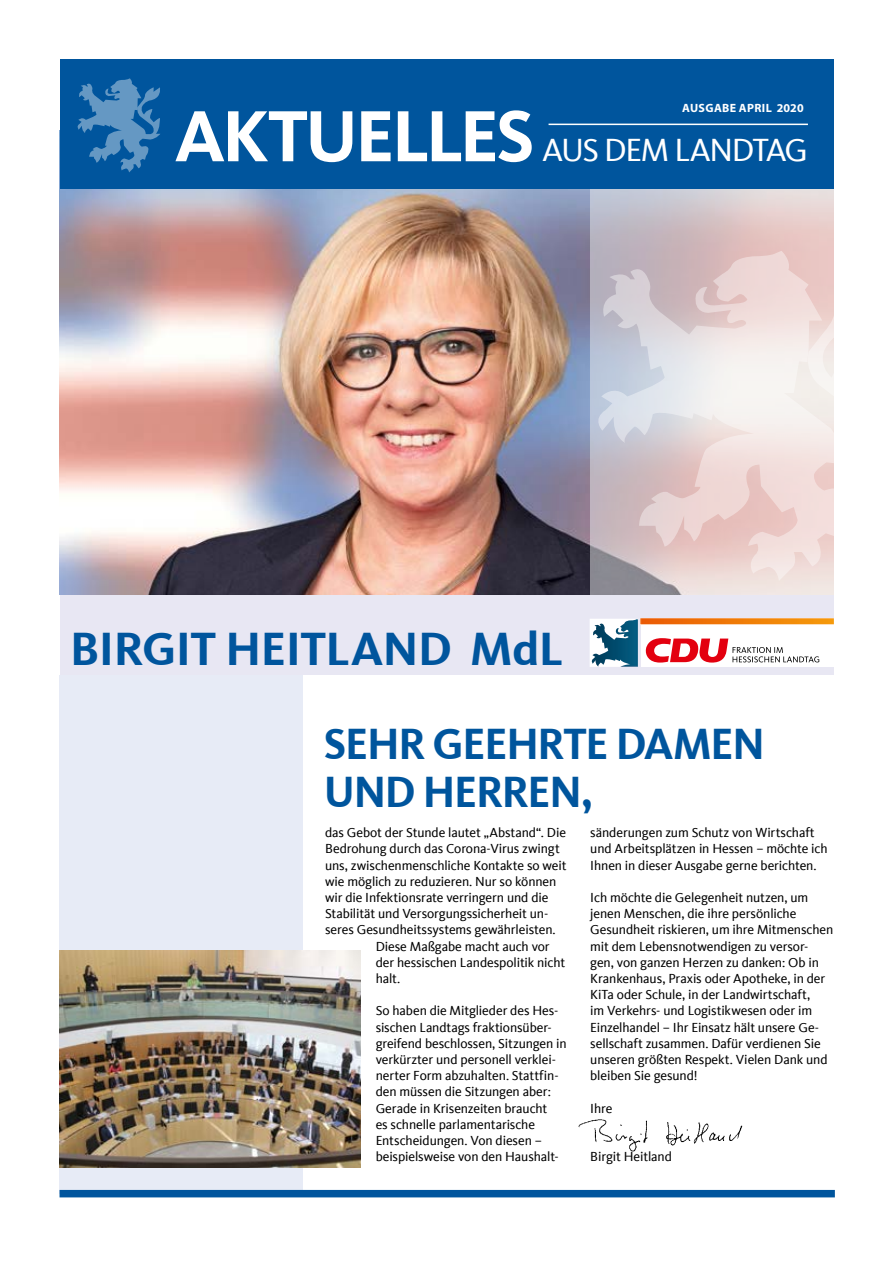
<style>
.page{position:relative;width:893px;height:1263px;background:#fff}
.page>*{position:absolute;margin:0;border:0;box-sizing:border-box;transform-origin:0 0}
.t1{font:700 75px "CDU Kievit Tab";letter-spacing:-.045em;color:#fff}
.t2{font:700 48px "CDU Kievit Tab";letter-spacing:-.01em;color:#00559d}
.t3{font:700 45px/48px "CDU Kievit Tab";letter-spacing:-.025em;color:#00559d}
.t4{font:33px "CDU Kievit Tab";letter-spacing:-.045em;color:#fff}
.t5{font:13.5px/16.2px "CDU Kievit Tab";letter-spacing:-.01em;color:#000}
.t6{font:700 12px "Myriad Pro";letter-spacing:.025em;color:#fff}
</style>
<div class="page">
<div style="left:60px;top:675px;width:243px;height:519px;background:#e7ebf6"></div>
<div style="left:60px;top:60px;width:773px;height:615px;background:#e8e7f3"></div>
<img style="left:60px;top:189px;width:530px;height:405px">
<div style="left:60px;top:60px;width:773px;height:129px;background:#00559d"></div>
<svg style="left:77px;top:78px;width:83px;height:94px"></svg>
<hr style="left:549px;top:124px;width:259px;height:1px;background:#fff">
<div style="left:641px;top:624px;width:192px;height:43px;background:#fff"></div>
<img style="left:641px;top:619px;width:192px;height:5px">
<svg style="left:645px;top:638px;width:174px;height:25px"></svg>
<img style="left:590px;top:619px;width:48px;height:48px">
<svg style="left:590px;top:189px;width:243px;height:405px;background:#cfc3c7"></svg>
<svg style="left:596px;top:251px;width:237px;height:329px"></svg>
<div style="left:60px;top:1190px;width:775px;height:7px;background:#00559d"></div>
<img style="left:578px;top:1119px;width:165px;height:32px">
<img style="left:60px;top:951px;width:301px;height:216px">
<h1 class="t1" style="left:174px;top:92px;width:362px">AKTUELLES</h1>
<p class="t6" style="left:682px;top:100px;width:123px">AUSGABE APRIL 2020</p>
<h3 class="t4" style="left:542px;top:132px;width:267px">AUS DEM LANDTAG</h3>
<h2 class="t2" style="left:70px;top:621px;width:495px">BIRGIT HEITLAND MdL</h2>
<h3 class="t3" style="left:324px;top:719px;width:443px">SEHR GEEHRTE DAMEN<br>UND HERREN,</h3>
<p class="t5" style="left:590px;top:825px;width:239px">sänderungen zum Schutz von Wirtschaft und Arbeitsplätzen in Hessen – möchte ich<br>Ihnen in dieser Ausgabe gerne berichten.</p>
<p class="t5" style="left:590px;top:889px;width:245px">Ich möchte die Gelegenheit nutzen, um jenen Menschen, die ihre persönliche Gesundheit riskieren, um ihre Mitmenschen mit dem Lebensnotwendigen zu versor&shy;gen, von ganzen Herzen zu danken: Ob in Krankenhaus, Praxis oder Apotheke, in der KiTa oder Schule, in der Landwirtschaft,<br>im Verkehrs- und Logistikwesen oder im Einzelhandel – Ihr Einsatz hält unsere Ge&shy;sellschaft zusammen. Dafür verdienen Sie unseren größten Respekt. Vielen Dank und bleiben Sie gesund!</p>
<p class="t5" style="left:590px;top:1100px;width:24px">Ihre</p>
<p class="t5" style="left:590px;top:1149px;width:83px">Birgit Heitland</p>
<p class="t5" style="left:325px;top:825px;width:242px">das Gebot der Stunde lautet „Abstand“. Die</p>
<p class="t5" style="left:325px;top:841px;width:236px">Bedrohung durch das Corona-Virus zwingt</p>
<p class="t5" style="left:325px;top:857px;width:243px">uns, zwischenmenschliche Kontakte so weit</p>
<p class="t5" style="left:325px;top:873px;width:233px">wie möglich zu reduzieren. Nur so können</p>
<p class="t5" style="left:325px;top:889px;width:225px">wir die Infektionsrate verringern und die</p>
<p class="t5" style="left:325px;top:906px;width:225px">Stabilität und Versorgungssicherheit un-</p>
<p class="t5" style="left:325px;top:922px;width:232px">seres Gesundheitssystems gewährleisten.</p>
<p class="t5" style="left:376px;top:938px;width:176px">Diese Maßgabe macht auch vor</p>
<p class="t5" style="left:376px;top:954px;width:191px">der hessischen Landespolitik nicht</p>
<p class="t5" style="left:376px;top:970px;width:26px">halt.</p>
<p class="t5" style="left:376px;top:1003px;width:193px">So haben die Mitglieder des Hes&shy;sischen Landtags fraktionsüber&shy;greifend beschlossen, Sitzungen in verkürzter und personell verklei&shy;nerter Form abzuhalten. Stattfin&shy;den müssen die Sitzungen aber:<br>Gerade in Krisenzeiten braucht<br>es schnelle parlamentarische Entscheidungen. Von diesen – beispielsweise von den Haushalt-</p>
</div>
